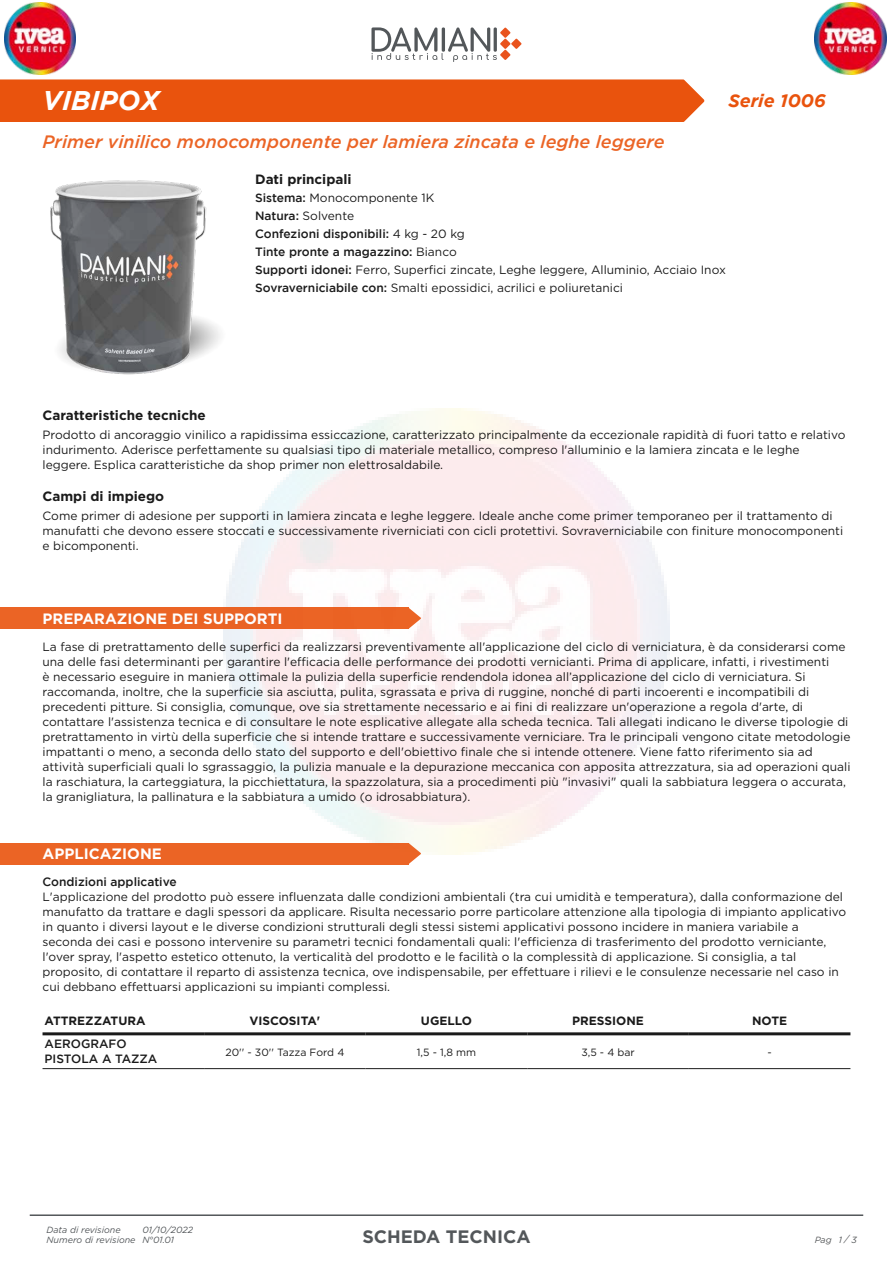
<style>
.page{position:relative;width:893px;height:1263px;background:#fff}
.page>*{position:absolute;margin:0;border:0;box-sizing:border-box;transform-origin:0 0}
.t1{font:italic 700 27px "Gotham";color:#fff}
.t2{font:italic 500 18px "Gotham";color:#e9530d}
.t3{font:700 18px "Gotham";color:#53575a}
.t4{font:italic 700 18px "Gotham";color:#e9530d}
.t5{font:700 15px "Gotham";color:#fff}
.t6{font:700 13.5px "Gotham";color:#000}
.t7{font:12px/15px "Gotham";color:#000}
.t8{font:500 12px/15px "Gotham";color:#000}
.t9{font:700 12px "Gotham";color:#000}
.t10{font:10.5px "Gotham";color:#000}
.t11{font:italic 9px/10.1px "Gotham";color:#53575a}
.t12{font:italic 9px "Gotham";color:#55585a}
.s1{font-weight:500}
</style>
<div class="page">
<img style="left:223px;top:408px;width:447px;height:447px">
<svg style="left:371px;top:27px;width:151px;height:35px"></svg>
<hr style="left:30px;top:1214px;width:833px;height:2px;background:#53575a">
<div style="left:0;top:79px;width:704px;height:43px;background:#e9530d"></div>
<img style="left:50px;top:180px;width:170px;height:195px">
<div style="left:0;top:608px;width:408px;height:21px;background:#eb6425"></div>
<svg style="left:408px;top:608px;width:13px;height:21px"></svg>
<hr style="left:43px;top:1032px;width:161px;height:3px;background:#000">
<hr style="left:204px;top:1032px;width:162px;height:3px;background:#000">
<hr style="left:366px;top:1032px;width:161px;height:3px;background:#000">
<hr style="left:527px;top:1032px;width:162px;height:3px;background:#000">
<hr style="left:689px;top:1032px;width:161px;height:3px;background:#000">
<hr style="left:43px;top:1068px;width:161px;height:1px;background:#000">
<hr style="left:204px;top:1068px;width:162px;height:1px;background:#000">
<hr style="left:366px;top:1068px;width:161px;height:1px;background:#000">
<hr style="left:527px;top:1068px;width:162px;height:1px;background:#000">
<hr style="left:689px;top:1068px;width:161px;height:1px;background:#000">
<div style="left:0;top:843px;width:408px;height:21px;background:#eb6425"></div>
<svg style="left:408px;top:843px;width:13px;height:21px"></svg>
<img style="left:5px;top:3px;width:71px;height:71px">
<img style="left:815px;top:3px;width:71px;height:71px">
<h1 class="t1" style="left:43px;top:85px;width:118px">VIBIPOX</h1>
<h2 class="t4" style="left:728px;top:90px;width:99px">Serie 1006</h2>
<h2 class="t2" style="left:43px;top:130px;width:624px">Primer vinilico monocomponente per lamiera zincata e leghe leggere</h2>
<p class="t6" style="left:255px;top:171px;width:98px">Dati principali</p>
<p class="t7" style="left:255px;top:189px;width:472px;line-height:18px"><span class="s1">Sistema:</span> Monocomponente 1K<br><span class="s1">Natura:</span> Solvente<br><span class="s1">Confezioni disponibili:</span> 4 kg - 20 kg<br><span class="s1">Tinte pronte a magazzino:</span> Bianco<br><span class="s1">Supporti idonei:</span> Ferro, Superfici zincate, Leghe leggere, Alluminio, Acciaio Inox <span class="s1">Sovraverniciabile con:</span> Smalti epossidici, acrilici e poliuretanici</p>
<p class="t6" style="left:43px;top:407px;width:165px">Caratteristiche tecniche</p>
<p class="t7" style="left:43px;top:427px;width:804px">Prodotto di ancoraggio vinilico a rapidissima essiccazione, caratterizzato principalmente da eccezionale rapidità di fuori tatto e relativo indurimento. Aderisce perfettamente su qualsiasi tipo di materiale metallico, compreso l'alluminio e la lamiera zincata e le leghe leggere. Esplica caratteristiche da shop primer non elettrosaldabile.</p>
<p class="t6" style="left:43px;top:488px;width:123px">Campi di impiego</p>
<p class="t7" style="left:43px;top:508px;width:802px">Come primer di adesione per supporti in lamiera zincata e leghe leggere. Ideale anche come primer temporaneo per il trattamento di manufatti che devono essere stoccati e successivamente riverniciati con cicli protettivi. Sovraverniciabile con finiture monocomponenti e bicomponenti.</p>
<p class="t5" style="left:43px;top:610px;width:241px">PREPARAZIONE DEI SUPPORTI</p>
<p class="t7" style="left:43px;top:638px;width:809px">La fase di pretrattamento delle superfici da realizzarsi preventivamente all'applicazione del ciclo di verniciatura, è da considerarsi come una delle fasi determinanti per garantire l'efficacia delle performance dei prodotti vernicianti. Prima di applicare, infatti, i rivestimenti<br>è necessario eseguire in maniera ottimale la pulizia della superficie rendendola idonea all’applicazione del ciclo di verniciatura. Si raccomanda, inoltre, che la superficie sia asciutta, pulita, sgrassata e priva di ruggine, nonché di parti incoerenti e incompatibili di precedenti pitture. Si consiglia, comunque, ove sia strettamente necessario e ai fini di realizzare un'operazione a regola d'arte, di contattare l'assistenza tecnica e di consultare le note esplicative allegate alla scheda tecnica. Tali allegati indicano le diverse tipologie di pretrattamento in virtù della superficie che si intende trattare e successivamente verniciare. Tra le principali vengono citate metodologie impattanti o meno, a seconda dello stato del supporto e dell'obiettivo finale che si intende ottenere. Viene fatto riferimento sia ad attività superficiali quali lo sgrassaggio, la pulizia manuale e la depurazione meccanica con apposita attrezzatura, sia ad operazioni quali la raschiatura, la carteggiatura, la picchiettatura, la spazzolatura, sia a procedimenti più "invasivi" quali la sabbiatura leggera o accurata, la granigliatura, la pallinatura e la sabbiatura a umido (o idrosabbiatura).</p>
<p class="t5" style="left:43px;top:845px;width:121px">APPLICAZIONE</p>
<p class="t8" style="left:43px;top:874px;width:136px">Condizioni applicative</p>
<p class="t7" style="left:43px;top:889px;width:805px">L'applicazione del prodotto può essere influenzata dalle condizioni ambientali (tra cui umidità e temperatura), dalla conformazione del manufatto da trattare e dagli spessori da applicare. Risulta necessario porre particolare attenzione alla tipologia di impianto applicativo in quanto i diversi layout e le diverse condizioni strutturali degli stessi sistemi applicativi possono incidere in maniera variabile a seconda dei casi e possono intervenire su parametri tecnici fondamentali quali: l'efficienza di trasferimento del prodotto verniciante, l'over spray, l'aspetto estetico ottenuto, la verticalità del prodotto e le facilità o la complessità di applicazione. Si consiglia, a tal proposito, di contattare il reparto di assistenza tecnica, ove indispensabile, per effettuare i rilievi e le consulenze necessarie nel caso in cui debbano effettuarsi applicazioni su impianti complessi.</p>
<p class="t9" style="left:45px;top:1014px;width:102px">ATTREZZATURA</p>
<p class="t9" style="left:249px;top:1014px;width:72px">VISCOSITA'</p>
<p class="t9" style="left:421px;top:1014px;width:53px">UGELLO</p>
<p class="t9" style="left:572px;top:1014px;width:73px">PRESSIONE</p>
<p class="t9" style="left:752px;top:1014px;width:37px">NOTE</p>
<p class="t8" style="left:45px;top:1036px;width:114px">AEROGRAFO<br>PISTOLA A TAZZA</p>
<p class="t10" style="left:225px;top:1045px;width:120px">20'' - 30'' Tazza Ford 4</p>
<p class="t10" style="left:417px;top:1045px;width:61px">1,5 - 1,8 mm</p>
<p class="t10" style="left:581px;top:1045px;width:55px">3,5 - 4 bar</p>
<p class="t10" style="left:767px;top:1045px;width:6px">-</p>
<p class="t11" style="left:142px;top:1225px;width:52px">01/10/2022<br>N°01.01</p>
<h2 class="t3" style="left:362px;top:1226px;width:170px">SCHEDA TECNICA</h2>
<p class="t11" style="left:47px;top:1224px;width:91px">Data di revisione<br>Numero di revisione</p>
<p class="t12" style="left:844px;top:1233px;width:6px">/</p>
<p class="t12" style="left:815px;top:1234px;width:44px">Pag 1 3</p>
</div>
